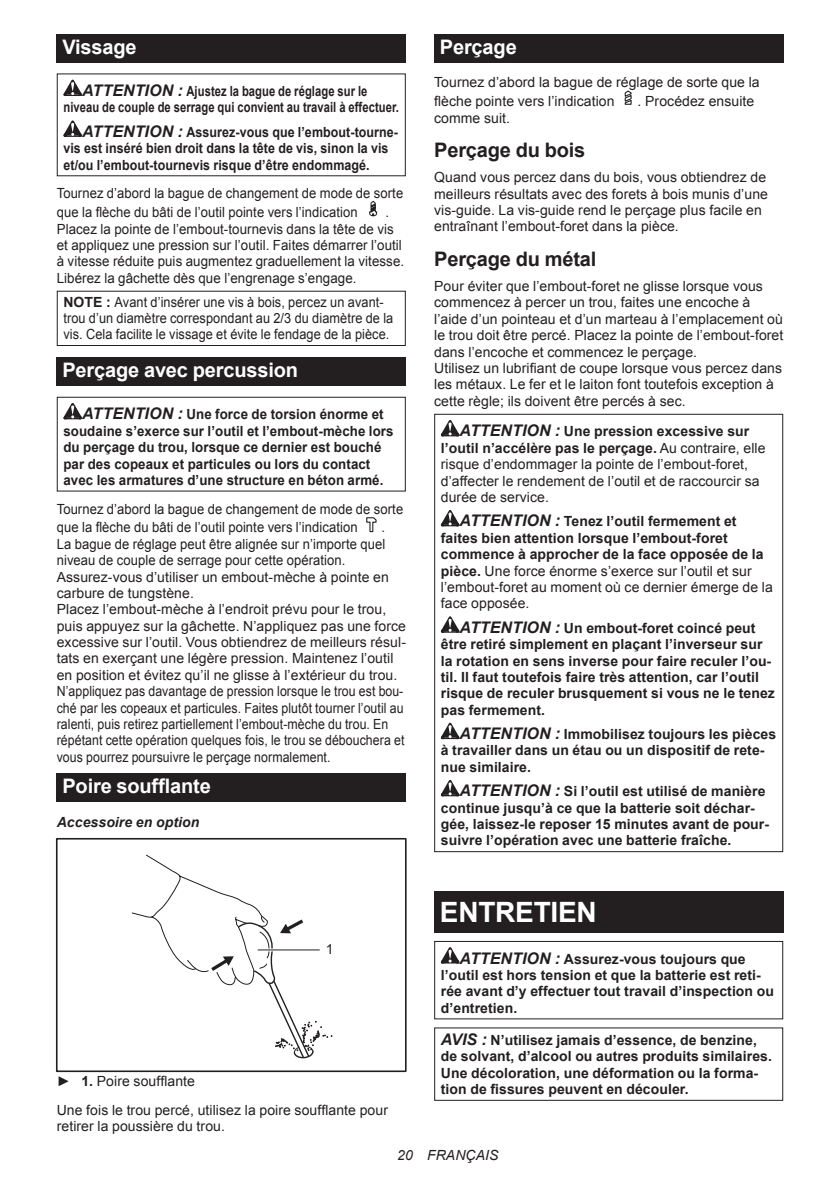
<style>
.page{position:relative;width:840px;height:1191px;background:#fff}
.page>*{position:absolute;margin:0;border:0;box-sizing:border-box;transform-origin:0 0}
.t1{font:700 28px "Arial";letter-spacing:-.01em;color:#fff}
.t2{font:700 20px "Arial";letter-spacing:-.01em;color:#fff}
.t3{font:700 20px "Arial";letter-spacing:-.01em;color:#231f20}
.t4{font:14px/16.4px "Arial";letter-spacing:.005em;color:#231f20;scale:.93 1}
.t5{font:700 14px/16.4px "Arial";letter-spacing:.005em;color:#231f20}
.t6{font:14px/16.4px "Arial";letter-spacing:.005em;color:#231f20}
.t7{font:700 14px/16.4px "Arial";letter-spacing:.005em;color:#231f20;scale:.95 1}
.t8{font:14px/16.4px "Arial";letter-spacing:.005em;color:#231f20;scale:.91 1}
.t9{font:700 14px/16.4px "Arial";letter-spacing:.005em;color:#231f20;scale:.89 1}
.t10{font:700 14px/16.4px "Arial";letter-spacing:.005em;color:#231f20;scale:.8 1}
.t11{font:italic 700 14px "Arial";letter-spacing:.005em;color:#231f20}
.t12{font:italic 14px "Arial";letter-spacing:.005em;color:#231f20}
.s1{font-style:italic;font-size:16px}
.s2{font-weight:700}
.s3{font-weight:700;font-style:italic;font-size:16px}
.s4{font-weight:400}
</style>
<div class="page">
<div style="left:57px;top:34px;width:348px;height:29px;background:#231f20"></div>
<svg style="left:63px;top:80px;width:19px;height:16px"></svg>
<svg style="left:63px;top:120px;width:19px;height:17px"></svg>
<svg style="left:369px;top:201px;width:8px;height:15px"></svg>
<div style="left:57px;top:291px;width:348px;height:55px;border:1px solid #231f20"></div>
<div style="left:57px;top:357px;width:348px;height:29px;background:#231f20"></div>
<svg style="left:63px;top:403px;width:19px;height:16px"></svg>
<div style="left:57px;top:397px;width:348px;height:94px;border:1px solid #231f20"></div>
<svg style="left:366px;top:517px;width:11px;height:15px"></svg>
<div style="left:57px;top:773px;width:348px;height:28px;background:#231f20"></div>
<svg style="left:131px;top:854px;width:201px;height:205px"></svg>
<hr style="left:258px;top:948px;width:61px;height:3px;background:#fff">
<hr style="left:258px;top:949px;width:61px;height:1px;background:#231f20">
<div style="left:56px;top:838px;width:350px;height:234px;border:2px solid #231f20"></div>
<div style="left:434px;top:34px;width:348px;height:29px;background:#231f20"></div>
<svg style="left:624px;top:90px;width:8px;height:15px"></svg>
<svg style="left:440px;top:420px;width:19px;height:16px"></svg>
<svg style="left:440px;top:510px;width:19px;height:16px"></svg>
<svg style="left:440px;top:616px;width:19px;height:17px"></svg>
<svg style="left:440px;top:722px;width:19px;height:17px"></svg>
<svg style="left:440px;top:780px;width:19px;height:16px"></svg>
<div style="left:434px;top:414px;width:348px;height:438px;border:1px solid #231f20"></div>
<div style="left:434px;top:892px;width:348px;height:41px;background:#231f20"></div>
<svg style="left:440px;top:947px;width:19px;height:16px"></svg>
<div style="left:434px;top:941px;width:348px;height:78px;border:1px solid #231f20"></div>
<h2 class="t2" style="left:62px;top:34px;width:76px">Vissage</h2>
<p class="t10" style="left:63px;top:83px;width:420px;text-indent:19px"><span class="s1">ATTENTION :</span> Ajustez la bague de réglage sur le niveau de couple de serrage qui convient au travail à effectuer.</p>
<p class="t9" style="left:63px;top:124px;width:377px;text-indent:19px"><span class="s1">ATTENTION :</span> Assurez-vous que l’embout-tourne&shy;vis est inséré bien droit dans la tête de vis, sinon la vis et/ou l’embout-tournevis risque d’être endommagé.</p>
<p class="t4" style="left:57px;top:184px;width:374px;line-height:18.8px">Tournez d’abord la bague de changement de mode de sorte que la flèche du bâti de l’outil pointe vers l’indication</p>
<p class="t4" style="left:57px;top:204px;width:375px;text-indent:328px">.<br>Placez la pointe de l’embout-tournevis dans la tête de vis et appliquez une pression sur l’outil. Faites démarrer l’outil à vitesse réduite puis augmentez graduellement la vitesse.<br>Libérez la gâchette dès que l’engrenage s’engage.</p>
<p class="t8" style="left:63px;top:293px;width:364px"><span class="s2">NOTE :</span> Avant d’insérer une vis à bois, percez un avant&shy;trou d’un diamètre correspondant au 2/3 du diamètre de la vis. Cela facilite le vissage et évite le fendage de la pièce.</p>
<h2 class="t2" style="left:62px;top:357px;width:237px">Perçage avec percussion</h2>
<p class="t7" style="left:63px;top:407px;width:349px;text-indent:19px"><span class="s1">ATTENTION :</span> Une force de torsion énorme et soudaine s’exerce sur l’outil et l’embout-mèche lors du perçage du trou, lorsque ce dernier est bouché par des copeaux et particules ou lors du contact avec les armatures d’une structure en béton armé.</p>
<p class="t4" style="left:57px;top:499px;width:374px;line-height:18.8px">Tournez d’abord la bague de changement de mode de sorte que la flèche du bâti de l’outil pointe vers l’indication</p>
<p class="t4" style="left:57px;top:519px;width:377px;text-indent:324px">.<br>La bague de réglage peut être alignée sur n’importe quel niveau de couple de serrage pour cette opération.<br>Assurez-vous d’utiliser un embout-mèche à pointe en carbure de tungstène.<br>Placez l’embout-mèche à l’endroit prévu pour le trou, puis appuyez sur la gâchette. N’appliquez pas une force excessive sur l’outil. Vous obtiendrez de meilleurs résul&shy;tats en exerçant une légère pression. Maintenez l’outil en position et évitez qu’il ne glisse à l’extérieur du trou.<br>N’appliquez pas davantage de pression lorsque le trou est bou&shy;ché par les copeaux et particules. Faites plutôt tourner l’outil au ralenti, puis retirez partiellement l’embout-mèche du trou. En répétant cette opération quelques fois, le trou se débouchera et vous pourrez poursuivre le perçage normalement.</p>
<h2 class="t2" style="left:62px;top:772px;width:150px">Poire soufflante</h2>
<p class="t11" style="left:57px;top:812px;width:144px">Accessoire en option</p>
<p class="t6" style="left:325px;top:941px;width:9px">1</p>
<p class="t6" style="left:57px;top:1066px;width:332px;line-height:28.8px">► <span class="s2">1.</span> Poire soufflante<br>Une fois le trou percé, utilisez la poire soufflante pour</p>
<p class="t6" style="left:57px;top:1117px;width:170px">retirer la poussière du trou.</p>
<h2 class="t2" style="left:439px;top:34px;width:78px">Perçage</h2>
<p class="t6" style="left:434px;top:73px;width:327px;line-height:18.8px">Tournez d’abord la bague de réglage de sorte que la flèche pointe vers l’indication</p>
<p class="t6" style="left:637px;top:93px;width:118px">. Procédez ensuite</p>
<p class="t6" style="left:434px;top:110px;width:77px">comme suit.</p>
<h2 class="t3" style="left:434px;top:137px;width:153px">Perçage du bois</h2>
<p class="t6" style="left:434px;top:169px;width:335px">Quand vous percez dans du bois, vous obtiendrez de meilleurs résultats avec des forets à bois munis d’une vis-guide. La vis-guide rend le perçage plus facile en entraînant l’embout-foret dans la pièce.</p>
<h2 class="t3" style="left:434px;top:246px;width:164px">Perçage du métal</h2>
<p class="t6" style="left:434px;top:278px;width:350px">Pour éviter que l’embout-foret ne glisse lorsque vous commencez à percer un trou, faites une encoche à l’aide d’un pointeau et d’un marteau à l’emplacement où le trou doit être percé. Placez la pointe de l’embout-foret dans l’encoche et commencez le perçage.<br>Utilisez un lubrifiant de coupe lorsque vous percez dans les métaux. Le fer et le laiton font toutefois exception à cette règle; ils doivent être percés à sec.</p>
<p class="t6" style="left:440px;top:423px;width:326px;text-indent:19px"><span class="s3">ATTENTION :</span> <span class="s2">Une pression excessive sur l’outil n’accélère pas le perçage.</span> Au contraire, elle risque d’endommager la pointe de l’embout-foret, d’affecter le rendement de l’outil et de raccourcir sa durée de service.</p>
<p class="t5" style="left:440px;top:513px;width:333px;text-indent:19px"><span class="s1">ATTENTION :</span> Tenez l’outil fermement et faites bien attention lorsque l’embout-foret commence à approcher de la face opposée de la pièce. <span class="s4">Une force énorme s’exerce sur l’outil et sur l’embout-foret au moment où ce dernier émerge de la face opposée.</span></p>
<p class="t5" style="left:440px;top:620px;width:335px;text-indent:19px"><span class="s1">ATTENTION :</span> Un embout-foret coincé peut être retiré simplement en plaçant l’inverseur sur la rotation en sens inverse pour faire reculer l’ou&shy;til. Il faut toutefois faire très attention, car l’outil risque de reculer brusquement si vous ne le tenez pas fermement.</p>
<p class="t5" style="left:440px;top:726px;width:337px;text-indent:19px"><span class="s1">ATTENTION :</span> Immobilisez toujours les pièces à travailler dans un étau ou un dispositif de rete&shy;nue similaire.</p>
<p class="t5" style="left:440px;top:783px;width:329px;text-indent:19px"><span class="s1">ATTENTION :</span> Si l’outil est utilisé de manière continue jusqu’à ce que la batterie soit déchar&shy;gée, laissez-le reposer 15 minutes avant de pour&shy;suivre l’opération avec une batterie fraîche.</p>
<h1 class="t1" style="left:439px;top:893px;width:158px">ENTRETIEN</h1>
<p class="t5" style="left:440px;top:950px;width:334px;text-indent:19px"><span class="s1">ATTENTION :</span> Assurez-vous toujours que l’outil est hors tension et que la batterie est reti&shy;rée avant d’y effectuer tout travail d’inspection ou d’entretien.</p>
<p class="t5" style="left:440px;top:1032px;width:332px"><span class="s1">AVIS :</span> N’utilisez jamais d’essence, de benzine, de solvant, d’alcool ou autres produits similaires.<br>Une décoloration, une déformation ou la forma&shy;tion de fissures peuvent en découler.</p>
<p class="t12" style="left:397px;top:1146px;width:103px">20 FRANÇAIS</p>
</div>
